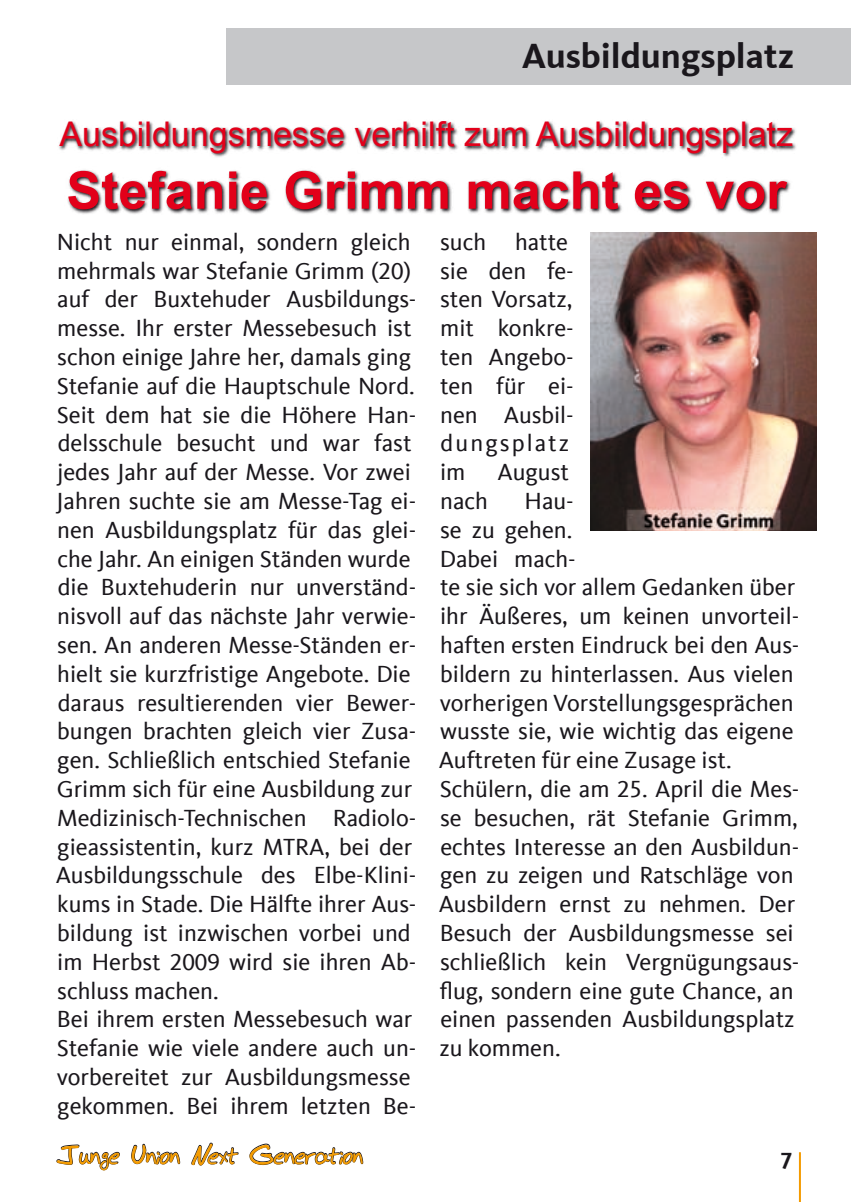
<style>
.page{position:relative;width:851px;height:1202px;background:#fff}
.page>*{position:absolute;margin:0;border:0;box-sizing:border-box;transform-origin:0 0}
.t1{font:700 52px "Arial";color:#e2001a}
.t2{font:700 36px "CDU Kievit Tab";color:#1a171c}
.t3{font:34px "Arial";color:#e2001a}
.t4{font:24px/28.8px "CDU Kievit Tab";color:#1a171c}
.t5{font:700 24px "Bud Hand";color:#f49b00}
</style>
<div class="page">
<svg style="left:56px;top:1144px;width:64px;height:27px"></svg>
<svg style="left:131px;top:1143px;width:50px;height:22px"></svg>
<svg style="left:191px;top:1142px;width:48px;height:24px"></svg>
<svg style="left:249px;top:1143px;width:114px;height:22px"></svg>
<hr style="left:798px;top:1152px;width:2px;height:50px;background:#f49b00">
<div style="left:227px;top:28px;width:623px;height:57px;background:#c6c7c9"></div>
<svg style="left:59px;top:121px;width:737px;height:93px"></svg>
<img style="left:590px;top:232px;width:226px;height:299px">
<h2 class="t2" style="left:521px;top:34px;width:274px">Ausbildungsplatz</h2>
<h3 class="t3" style="left:59px;top:112px;width:735px">Ausbildungsmesse verhilft zum Ausbildungsplatz</h3>
<h1 class="t1" style="left:66px;top:156px;width:721px">Stefanie Grimm macht es vor</h1>
<p class="t4" style="left:56px;top:228px;width:362px">Nicht nur einmal, sondern gleich mehrmals war Stefanie Grimm (20) auf der Buxtehuder Ausbildungs&shy;messe. Ihr erster Messebesuch ist schon einige Jahre her, damals ging Stefanie auf die Hauptschule Nord.<br>Seit dem hat sie die Höhere Han&shy;delsschule besucht und war fast jedes Jahr auf der Messe. Vor zwei Jahren suchte sie am Messe-Tag ei&shy;nen Ausbildungsplatz für das glei&shy;che Jahr. An einigen Ständen wurde die Buxtehuderin nur unverständ&shy;nisvoll auf das nächste Jahr verwie&shy;sen. An anderen Messe-Ständen er&shy;hielt sie kurzfristige Angebote. Die daraus resultierenden vier Bewer&shy;bungen brachten gleich vier Zusa&shy;gen. Schließlich entschied Stefanie Grimm sich für eine Ausbildung zur Medizinisch-Technischen Radiolo&shy;gieassistentin, kurz MTRA, bei der Ausbildungsschule des Elbe-Klini&shy;kums in Stade. Die Hälfte ihrer Aus&shy;bildung ist inzwischen vorbei und im Herbst 2009 wird sie ihren Ab&shy;schluss machen.<br>Bei ihrem ersten Messebesuch war Stefanie wie viele andere auch un&shy;vorbereitet zur Ausbildungsmesse gekommen. Bei ihrem letzten Be-</p>
<p class="t4" style="left:440px;top:228px;width:135px">such hatte sie den fe&shy;sten Vorsatz, mit konkre&shy;ten Angebo&shy;ten für ei&shy;nen Ausbil&shy;dungsplatz im</p>
<p class="t4" style="left:497px;top:458px;width:73px">August</p>
<p class="t4" style="left:440px;top:487px;width:49px">nach</p>
<p class="t4" style="left:438px;top:487px;width:362px;text-indent:86px">Hau-<br>se zu gehen.<br>Dabei mach-<br>te sie sich vor allem Gedanken über ihr Äußeres, um keinen unvorteil&shy;haften ersten Eindruck bei den Aus&shy;bildern zu hinterlassen. Aus vielen vorherigen Vorstellungsgesprächen wusste sie, wie wichtig das eigene<br>Auftreten für eine Zusage ist.<br>Schülern, die am 25. April die Mes&shy;se besuchen, rät Stefanie Grimm, echtes Interesse an den Ausbildun&shy;gen zu zeigen und Ratschläge von<br>Ausbildern ernst zu nehmen. Der<br>Besuch der Ausbildungsmesse sei schließlich kein Vergnügungsaus&shy;flug, sondern eine gute Chance, an einen passenden Ausbildungsplatz zu kommen.</p>
<p class="t5" style="left:57px;top:1142px;width:307px">Junge Union Next Generation</p>
</div>
